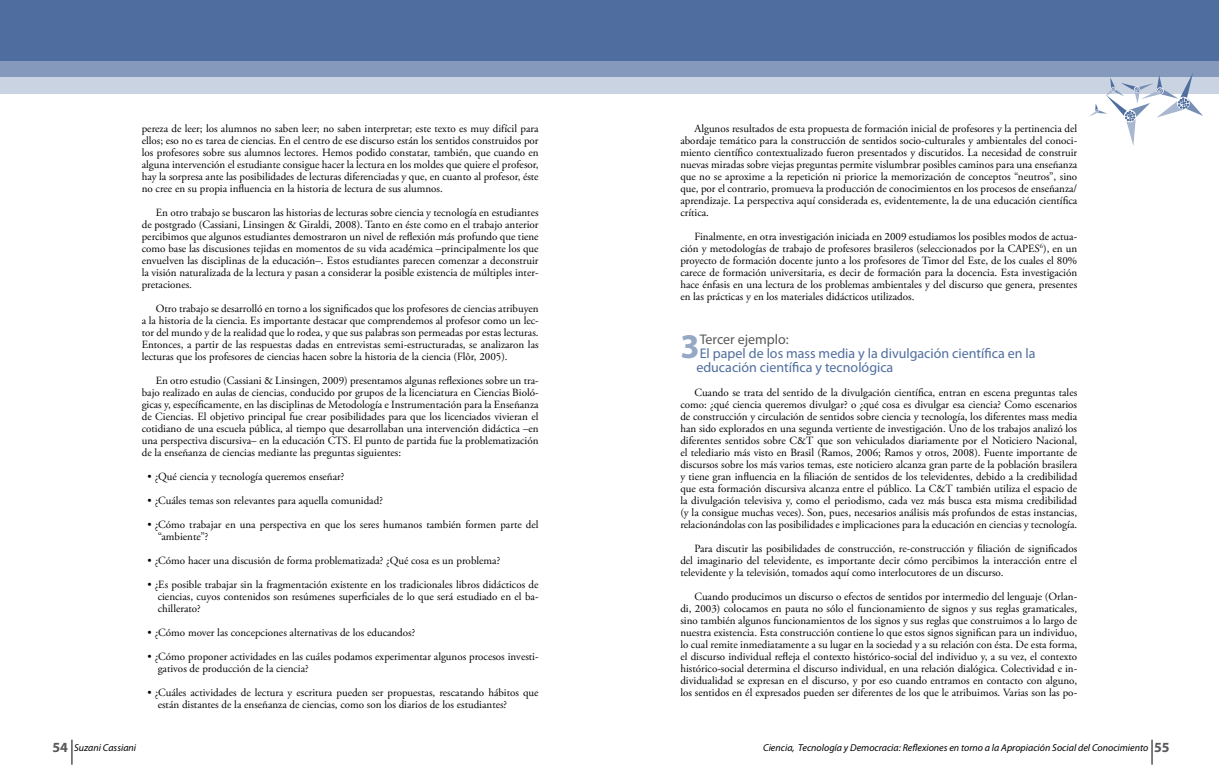
<style>
.page{position:relative;width:1219px;height:780px;background:#fff}
.page>*{position:absolute;margin:0;border:0;box-sizing:border-box;transform-origin:0 0}
.t1{font:700 34.8px "Myriad Pro";color:#95a8c5}
.t2{font:14px/14px "Myriad Pro";color:#4f6e9f}
.t3{font:14px "Myriad Pro";color:#58595b}
.t4{font:11px/12px "Adobe Garamond Pro";color:#000;text-align:justify}
.t5{font:italic 10px "Myriad Pro";color:#000}
.s1{font-weight:700;font-style:normal;font-size:14px;color:#58595b}
</style>
<div class="page">
<div style="left:0;top:42px;width:1219px;height:52px;background:#cad3e2"></div>
<div style="left:0;top:26px;width:1219px;height:51px;background:#8499bc"></div>
<svg style="left:71px;top:739px;width:1px;height:25px"></svg>
<svg style="left:1151px;top:739px;width:1px;height:25px"></svg>
<div style="left:0;top:0;width:1219px;height:60px;background:#4f6e9f"></div>
<svg style="left:1089px;top:73px;width:114px;height:73px"></svg>
<p class="t4" style="left:142px;top:123px;width:398px">pereza de leer; los alumnos no saben leer; no saben interpretar; este texto es muy difícil para ellos; eso no es tarea de ciencias. En el centro de ese discurso están los sentidos construidos por los profesores sobre sus alumnos lectores. Hemos podido constatar, también, que cuando en alguna intervención el estudiante consigue hacer la lectura en los moldes que quiere el profesor, hay la sorpresa ante las posibilidades de lecturas diferenciadas y que, en cuanto al profesor, éste no cree en su propia influencia en la historia de lectura de sus alumnos.</p>
<p class="t4" style="left:142px;top:207px;width:398px;text-indent:14px">En otro trabajo se buscaron las historias de lecturas sobre ciencia y tecnología en estudiantes de postgrado (Cassiani, Linsingen &amp; Giraldi, 2008). Tanto en éste como en el trabajo anterior percibimos que algunos estudiantes demostraron un nivel de reflexión más profundo que tiene como base las discusiones tejidas en momentos de su vida académica –principalmente los que envuelven las disciplinas de la educación–. Estos estudiantes parecen comenzar a deconstruir la visión naturalizada de la lectura y pasan a considerar la posible existencia de múltiples inter&shy;pretaciones.</p>
<p class="t4" style="left:142px;top:303px;width:398px;text-indent:14px">Otro trabajo se desarrolló en torno a los significados que los profesores de ciencias atribuyen a la historia de la ciencia. Es importante destacar que comprendemos al profesor como un lec&shy;tor del mundo y de la realidad que lo rodea, y que sus palabras son permeadas por estas lecturas.<br>Entonces, a partir de las respuestas dadas en entrevistas semi-estructuradas, se analizaron las lecturas que los profesores de ciencias hacen sobre la historia de la ciencia (Flôr, 2005).</p>
<p class="t4" style="left:142px;top:375px;width:398px;text-indent:14px">En otro estudio (Cassiani &amp; Linsingen, 2009) presentamos algunas reflexiones sobre un tra&shy;bajo realizado en aulas de ciencias, conducido por grupos de la licenciatura en Ciencias Bioló&shy;gicas y, específicamente, en las disciplinas de Metodología e Instrumentación para la Enseñanza de Ciencias. El objetivo principal fue crear posibilidades para que los licenciados vivieran el cotidiano de una escuela pública, al tiempo que desarrollaban una intervención didáctica –en una perspectiva discursiva– en la educación CTS. El punto de partida fue la problematización de la enseñanza de ciencias mediante las preguntas siguientes:</p>
<p class="t4" style="left:148px;top:471px;width:198px">• ¿Qué ciencia y tecnología queremos enseñar?</p>
<p class="t4" style="left:148px;top:495px;width:237px">• ¿Cuáles temas son relevantes para aquella comunidad?</p>
<p class="t4" style="left:158px;top:519px;width:382px;text-indent:-10px">• ¿Cómo trabajar en una perspectiva en que los seres humanos también formen parte del “ambiente”?</p>
<p class="t4" style="left:148px;top:555px;width:354px">• ¿Cómo hacer una discusión de forma problematizada? ¿Qué cosa es un problema?</p>
<p class="t4" style="left:158px;top:579px;width:382px;text-indent:-10px">• ¿Es posible trabajar sin la fragmentación existente en los tradicionales libros didácticos de ciencias, cuyos contenidos son resúmenes superficiales de lo que será estudiado en el ba&shy;chillerato?</p>
<p class="t4" style="left:148px;top:627px;width:269px">• ¿Cómo mover las concepciones alternativas de los educandos?</p>
<p class="t4" style="left:158px;top:651px;width:382px;text-indent:-10px">• ¿Cómo proponer actividades en las cuáles podamos experimentar algunos procesos investi&shy;gativos de producción de la ciencia?</p>
<p class="t4" style="left:158px;top:687px;width:382px;text-indent:-10px">• ¿Cuáles actividades de lectura y escritura pueden ser propuestas, rescatando hábitos que están distantes de la enseñanza de ciencias, como son los diarios de los estudiantes?</p>
<p class="t4" style="left:680px;top:123px;width:398px;text-indent:14px">Algunos resultados de esta propuesta de formación inicial de profesores y la pertinencia del abordaje temático para la construcción de sentidos socio-culturales y ambientales del conoci&shy;miento científico contextualizado fueron presentados y discutidos. La necesidad de construir nuevas miradas sobre viejas preguntas permite vislumbrar posibles caminos para una enseñanza que no se aproxime a la repetición ni priorice la memorización de conceptos “neutros”, sino que, por el contrario, promueva la producción de conocimientos en los procesos de enseñanza/ aprendizaje. La perspectiva aquí considerada es, evidentemente, la de una educación científica crítica.</p>
<p class="t4" style="left:680px;top:231px;width:398px;text-indent:14px">Finalmente, en otra investigación iniciada en 2009 estudiamos los posibles modos de actua&shy;ción y metodologías de trabajo de profesores brasileros (seleccionados por la CAPES<sup>6</sup>), en un proyecto de formación docente junto a los profesores de Timor del Este, de los cuales el 80% carece de formación universitaria, es decir de formación para la docencia. Esta investigación hace énfasis en una lectura de los problemas ambientales y del discurso que genera, presentes en las prácticas y en los materiales didácticos utilizados.</p>
<h1 class="t1" style="left:680px;top:324px;width:21px">3</h1>
<p class="t3" style="left:700px;top:331px;width:91px">Tercer ejemplo:</p>
<p class="t2" style="left:696px;top:346px;width:341px">El papel de los mass media y la divulgación científica en la educación científica y tecnológica</p>
<p class="t4" style="left:680px;top:387px;width:398px;text-indent:14px">Cuando se trata del sentido de la divulgación científica, entran en escena preguntas tales como: ¿qué ciencia queremos divulgar? o ¿qué cosa es divulgar esa ciencia? Como escenarios de construcción y circulación de sentidos sobre ciencia y tecnología, los diferentes mass media han sido explorados en una segunda vertiente de investigación. Uno de los trabajos analizó los diferentes sentidos sobre C&amp;T que son vehiculados diariamente por el Noticiero Nacional, el telediario más visto en Brasil (Ramos, 2006; Ramos y otros, 2008). Fuente importante de discursos sobre los más varios temas, este noticiero alcanza gran parte de la población brasilera y tiene gran influencia en la filiación de sentidos de los televidentes, debido a la credibilidad que esta formación discursiva alcanza entre el público. La C&amp;T también utiliza el espacio de la divulgación televisiva y, como el periodismo, cada vez más busca esta misma credibilidad (y la consigue muchas veces). Son, pues, necesarios análisis más profundos de estas instancias, relacionándolas con las posibilidades e implicaciones para la educación en ciencias y tecnología.</p>
<p class="t4" style="left:680px;top:543px;width:398px;text-indent:14px">Para discutir las posibilidades de construcción, re-construcción y filiación de significados del imaginario del televidente, es importante decir cómo percibimos la interacción entre el televidente y la televisión, tomados aquí como interlocutores de un discurso.</p>
<p class="t4" style="left:680px;top:591px;width:398px;text-indent:14px">Cuando producimos un discurso o efectos de sentidos por intermedio del lenguaje (Orlan&shy;di, 2003) colocamos en pauta no sólo el funcionamiento de signos y sus reglas gramaticales, sino también algunos funcionamientos de los signos y sus reglas que construimos a lo largo de nuestra existencia. Esta construcción contiene lo que estos signos significan para un individuo, lo cual remite inmediatamente a su lugar en la sociedad y a su relación con ésta. De esta forma, el discurso individual refleja el contexto histórico-social del individuo y, a su vez, el contexto histórico-social determina el discurso individual, en una relación dialógica. Colectividad e in&shy;dividualidad se expresan en el discurso, y por eso cuando entramos en contacto con alguno, los sentidos en él expresados pueden ser diferentes de los que le atribuimos. Varias son las po-</p>
<p class="t5" style="left:52px;top:741px;width:85px"><span class="s1">54</span> Suzani Cassiani</p>
<p class="t5" style="left:763px;top:741px;width:408px">Ciencia, Tecnología y Democracia: Reflexiones en torno a la Apropiación Social del Conocimiento <span class="s1">55</span></p>
</div>
